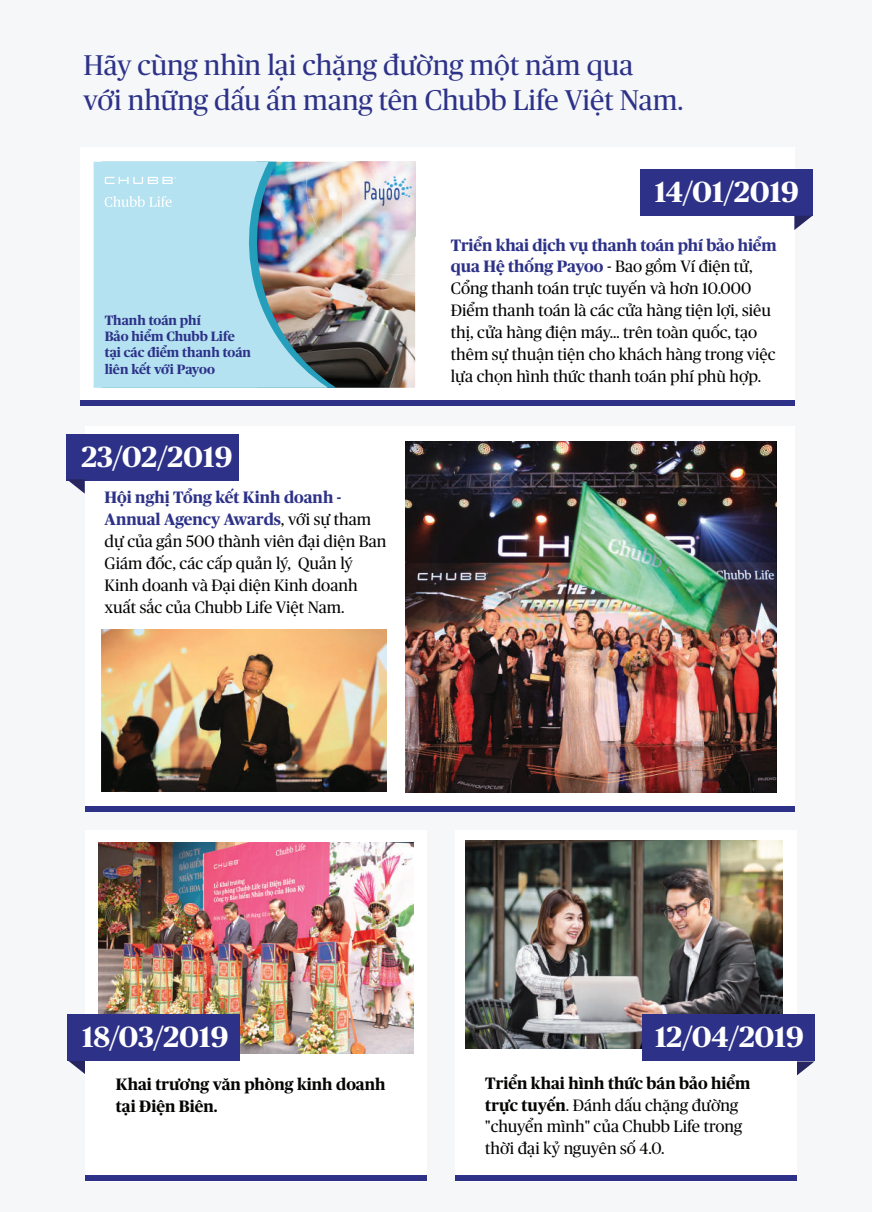
<style>
.page{position:relative;width:872px;height:1212px;background:#f5f7f8}
.page>*{position:absolute;margin:0;border:0;box-sizing:border-box;transform-origin:0 0}
.t1{font:700 29.25px "Chubb Publico VN";color:#fff}
.t2{font:28.5px/34.2px "Chubb Publico VN";color:#2d3288}
.t3{font:16.5px/21.9px "Chubb Publico VN";color:#040503}
.t4{font:700 16.5px/21.9px "Chubb Publico VN";color:#040503}
.t5{font:700 13.5px/16.2px "Chubb Publico VN";color:#2d3288}
.s1{font-weight:700;color:#2d3288}
.s2{font-weight:700}
</style>
<div class="page">
<div style="left:80px;top:148px;width:714px;height:256px;background:#fff"></div>
<div style="left:85px;top:426px;width:709px;height:385px;background:#fff"></div>
<img style="left:405px;top:441px;width:371px;height:352px">
<div style="left:80px;top:401px;width:714px;height:5px;background:#2d3288"></div>
<div style="left:85px;top:806px;width:709px;height:6px;background:#2d3288"></div>
<svg style="left:68px;top:1061px;width:17px;height:13px"></svg>
<div style="left:85px;top:830px;width:341px;height:351px;background:#fff"></div>
<img style="left:98px;top:842px;width:315px;height:211px">
<div style="left:67px;top:1014px;width:173px;height:47px;background:#2d3288"></div>
<div style="left:85px;top:1176px;width:341px;height:5px;background:#2d3288"></div>
<svg style="left:797px;top:1061px;width:17px;height:15px"></svg>
<div style="left:455px;top:830px;width:341px;height:351px;background:#fff"></div>
<img style="left:465px;top:841px;width:318px;height:208px">
<div style="left:642px;top:1014px;width:172px;height:47px;background:#2d3288"></div>
<div style="left:455px;top:1176px;width:341px;height:5px;background:#2d3288"></div>
<div style="left:640px;top:169px;width:172px;height:46px;background:#2d3288"></div>
<svg style="left:794px;top:216px;width:18px;height:14px"></svg>
<div style="left:67px;top:434px;width:172px;height:46px;background:#2d3288"></div>
<svg style="left:67px;top:479px;width:18px;height:15px"></svg>
<img style="left:102px;top:630px;width:285px;height:161px">
<img style="left:335px;top:256px;width:80px;height:132px">
<svg style="left:327px;top:256px;width:8px;height:132px"></svg>
<img style="left:94px;top:162px;width:233px;height:226px">
<img style="left:306px;top:162px;width:41px;height:37px">
<img style="left:308px;top:199px;width:71px;height:38px">
<img style="left:379px;top:229px;width:36px;height:8px">
<img style="left:323px;top:237px;width:19px;height:19px">
<img style="left:342px;top:237px;width:73px;height:37px">
<img style="left:347px;top:161px;width:69px;height:68px">
<img style="left:347px;top:162px;width:68px;height:67px">
<svg style="left:105px;top:177px;width:71px;height:7px"></svg>
<svg style="left:105px;top:196px;width:67px;height:11px"></svg>
<h2 class="t2" style="left:83px;top:47px;width:601px">Hãy cùng nhìn lại chặng đường một năm qua<br>với những dấu ấn mang tên Chubb Life Việt Nam.</h2>
<p class="t5" style="left:105px;top:311px;width:148px">Thanh toán phí<br>Bảo hiểm Chubb Life tại các điểm thanh toán liên kết với Payoo</p>
<h1 class="t1" style="left:82px;top:435px;width:152px">23/02/2019</h1>
<p class="t3" style="left:105px;top:486px;width:283px"><span class="s1">Hội nghị Tổng kết Kinh doanh -<br>Annual Agency Awards</span>, với sự tham dự của gần 500 thành viên đại diện Ban<br>Giám đốc, các cấp quản lý, Quản lý<br>Kinh doanh và Đại diện Kinh doanh xuất sắc của Chubb Life Việt Nam.</p>
<h1 class="t1" style="left:655px;top:170px;width:145px">14/01/2019</h1>
<p class="t3" style="left:451px;top:233px;width:327px"><span class="s1">Triển khai dịch vụ thanh toán phí bảo hiểm qua Hệ thống Payoo</span> - Bao gồm Ví điện tử, Cổng thanh toán trực tuyến và hơn 10.000<br>Điểm thanh toán là các cửa hàng tiện lợi, siêu thị, cửa hàng điện máy… trên toàn quốc, tạo thêm sự thuận tiện cho khách hàng trong việc lựa chọn hình thức thanh toán phí phù hợp.</p>
<h1 class="t1" style="left:82px;top:1016px;width:148px">18/03/2019</h1>
<p class="t4" style="left:116px;top:1072px;width:271px">Khai trương văn phòng kinh doanh tại Điện Biên.</p>
<h1 class="t1" style="left:655px;top:1016px;width:150px">12/04/2019</h1>
<p class="t3" style="left:485px;top:1071px;width:267px"><span class="s2">Triển khai hình thức bán bảo hiểm trực tuyến</span>. Đánh dấu chặng đường "chuyển mình" của Chubb Life trong thời đại kỷ nguyên số 4.0.</p>
</div>
